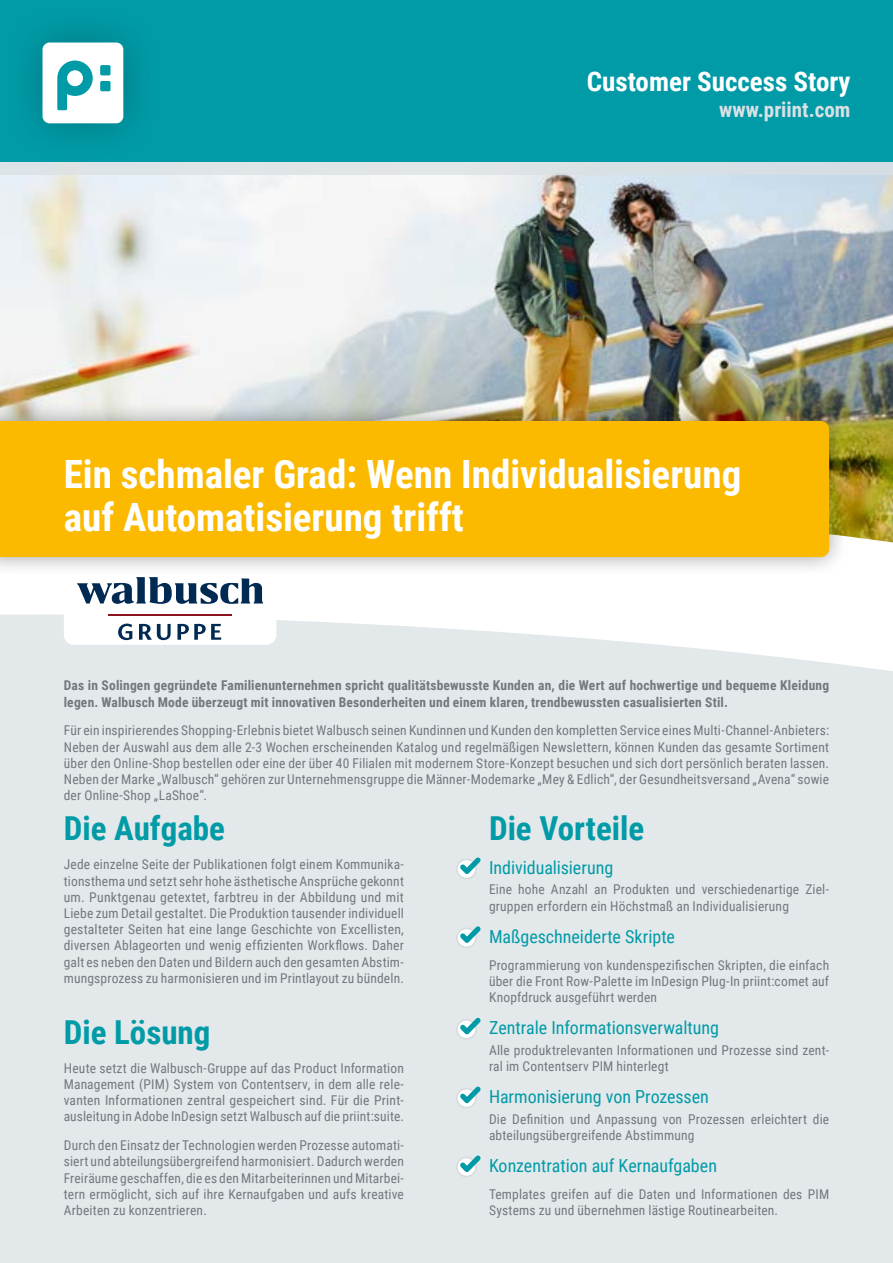
<style>
.page{position:relative;width:893px;height:1263px;background:#fff}
.page>*{position:absolute;margin:0;border:0;box-sizing:border-box;transform-origin:0 0}
.t1{font:700 39px/43.5px "Roboto Condensed";color:#fff}
.t2{font:700 33px "Roboto Condensed";color:#009ba7}
.t3{font:700 27px "Roboto Condensed";color:#fff}
.t4{font:700 21px "Roboto Condensed";color:#dae0e3}
.t5{font:18px "Roboto Condensed";color:#009ba7}
.t6{font:13.5px/16.2px "Roboto Condensed";letter-spacing:.01em;color:#72797d;text-align:justify}
.t7{font:700 13.5px/16.2px "Roboto Condensed";letter-spacing:.015em;color:#72797d}
</style>
<div class="page">
<div style="left:0;top:614px;width:893px;height:649px;background:#e3e8ea"></div>
<img style="left:0;top:174px;width:893px;height:311px">
<div style="left:0;top:0;width:893px;height:174px;background:#dae0e3"></div>
<div style="left:0;top:0;width:893px;height:162px;background:#009ba7"></div>
<div style="left:4px;top:4px;width:159px;height:159px;background:#000;opacity:.25"></div>
<div style="left:43px;top:43px;width:80px;height:80px;background:#fff;border-radius:7px"></div>
<svg style="left:57px;top:61px;width:36px;height:49px"></svg>
<div style="left:100px;top:65px;width:11px;height:10px;background:#009ba7;border-radius:2px"></div>
<div style="left:100px;top:81px;width:11px;height:10px;background:#009ba7;border-radius:2px"></div>
<svg style="left:456px;top:927px;width:21px;height:21px"></svg>
<svg style="left:456px;top:926px;width:24px;height:20px"></svg>
<div style="left:456px;top:1019px;width:21px;height:21px;background:#d9dcde;border-radius:50%"></div>
<div style="left:458px;top:1020px;width:17px;height:18px;background:#fff;border-radius:50%"></div>
<svg style="left:456px;top:1018px;width:24px;height:19px"></svg>
<div style="left:456px;top:1088px;width:21px;height:20px;background:#d9dcde;border-radius:50%"></div>
<div style="left:458px;top:1089px;width:17px;height:18px;background:#f3f4f5;border-radius:50%"></div>
<svg style="left:456px;top:1087px;width:24px;height:19px"></svg>
<div style="left:64px;top:572px;width:212px;height:73px;background:#fff;border-radius:10px"></div>
<svg style="left:81px;top:592px;width:182px;height:12px"></svg>
<svg style="left:118px;top:624px;width:103px;height:16px"></svg>
<hr style="left:109px;top:614px;width:123px;height:2px;background:#8a141f">
<svg style="left:77px;top:485px;width:816px;height:107px"></svg>
<div style="left:0;top:402px;width:848px;height:175px;background:#000;opacity:.35"></div>
<div style="left:0;top:421px;width:829px;height:136px;background:#fbba00"></div>
<div style="left:456px;top:858px;width:21px;height:21px;background:#d9dcde;border-radius:50%"></div>
<div style="left:458px;top:860px;width:17px;height:18px;background:#eeeff0;border-radius:50%"></div>
<svg style="left:456px;top:857px;width:24px;height:20px"></svg>
<div style="left:456px;top:1156px;width:21px;height:21px;background:#d9dcde;border-radius:50%"></div>
<div style="left:458px;top:1158px;width:17px;height:18px;background:#eff1f1;border-radius:50%"></div>
<svg style="left:456px;top:1155px;width:24px;height:20px"></svg>
<h3 class="t3" style="left:587px;top:63px;width:265px">Customer Success Story</h3>
<h3 class="t4" style="left:719px;top:95px;width:133px">www.priint.com</h3>
<h1 class="t1" style="left:64px;top:451px;width:679px">Ein schmaler Grad: Wenn Individualisierung auf Automatisierung trifft</h1>
<p class="t7" style="left:64px;top:677px;width:767px">Das in Solingen gegründete Familienunternehmen spricht qualitätsbewusste Kunden an, die Wert auf hochwertige und bequeme Kleidung legen. Walbusch Mode überzeugt mit innovativen Besonderheiten und einem klaren, trendbewussten casualisierten Stil.</p>
<p class="t6" style="left:64px;top:722px;width:767px">Für ein inspirierendes Shopping-Erlebnis bietet Walbusch seinen Kundinnen und Kunden den kompletten Service eines Multi-Channel-Anbieters:<br>Neben der Auswahl aus dem alle 2-3 Wochen erscheinenden Katalog und regelmäßigen Newslettern, können Kunden das gesamte Sortiment über den Online-Shop bestellen oder eine der über 40 Filialen mit modernem Store-Konzept besuchen und sich dort persönlich beraten lassen.<br>Neben der Marke „Walbusch“ gehören zur Unternehmensgruppe die Männer-Modemarke „Mey &amp; Edlich“, der Gesundheitsversand „Avena“ sowie der Online-Shop „LaShoe“.</p>
<h2 class="t2" style="left:64px;top:805px;width:163px">Die Aufgabe</h2>
<p class="t6" style="left:64px;top:856px;width:342px">Jede einzelne Seite der Publikationen folgt einem Kommunika&shy;tionsthema und setzt sehr hohe ästhetische Ansprüche gekonnt um. Punktgenau getextet, farbtreu in der Abbildung und mit Liebe zum Detail gestaltet. Die Produktion tausender individuell gestalteter Seiten hat eine lange Geschichte von Excellisten, diversen Ablageorten und wenig effizienten Workflows. Daher galt es neben den Daten und Bildern auch den gesamten Abstim&shy;mungsprozess zu harmonisieren und im Printlayout zu bündeln.</p>
<h2 class="t2" style="left:64px;top:1009px;width:148px">Die Lösung</h2>
<p class="t6" style="left:64px;top:1059px;width:342px">Heute setzt die Walbusch-Gruppe auf das Product Information Management (PIM) System von Contentserv, in dem alle rele&shy;vanten Informationen zentral gespeichert sind. Für die Print&shy;ausleitung in Adobe InDesign setzt Walbusch auf die priint:suite.</p>
<p class="t6" style="left:64px;top:1137px;width:342px">Durch den Einsatz der Technologien werden Prozesse automati&shy;siert und abteilungsübergreifend harmonisiert. Dadurch werden Freiräume geschaffen, die es den Mitarbeiterinnen und Mitarbei&shy;tern ermöglicht, sich auf ihre Kernaufgaben und aufs kreative Arbeiten zu konzentrieren.</p>
<h2 class="t2" style="left:489px;top:805px;width:157px">Die Vorteile</h2>
<h3 class="t5" style="left:489px;top:855px;width:126px">Individualisierung</h3>
<p class="t6" style="left:489px;top:881px;width:342px">Eine hohe Anzahl an Produkten und verschiedenartige Ziel&shy;gruppen erfordern ein Höchstmaß an Individualisierung</p>
<h3 class="t5" style="left:489px;top:924px;width:187px">Maßgeschneiderte Skripte</h3>
<p class="t6" style="left:489px;top:956px;width:342px">Programmierung von kundenspezifischen Skripten, die einfach über die Front Row-Palette im InDesign Plug-In priint:comet auf Knopfdruck ausgeführt werden</p>
<h3 class="t5" style="left:489px;top:1015px;width:232px">Zentrale Informationsverwaltung</h3>
<p class="t6" style="left:489px;top:1041px;width:342px">Alle produktrelevanten Informationen und Prozesse sind zent&shy;ral im Contentserv PIM hinterlegt</p>
<h3 class="t5" style="left:489px;top:1084px;width:221px">Harmonisierung von Prozessen</h3>
<p class="t6" style="left:489px;top:1110px;width:342px">Die Definition und Anpassung von Prozessen erleichtert die abteilungsübergreifende Abstimmung</p>
<h3 class="t5" style="left:489px;top:1153px;width:230px">Konzentration auf Kernaufgaben</h3>
<p class="t6" style="left:489px;top:1185px;width:342px">Templates greifen auf die Daten und Informationen des PIM<br>Systems zu und übernehmen lästige Routinearbeiten.</p>
</div>
